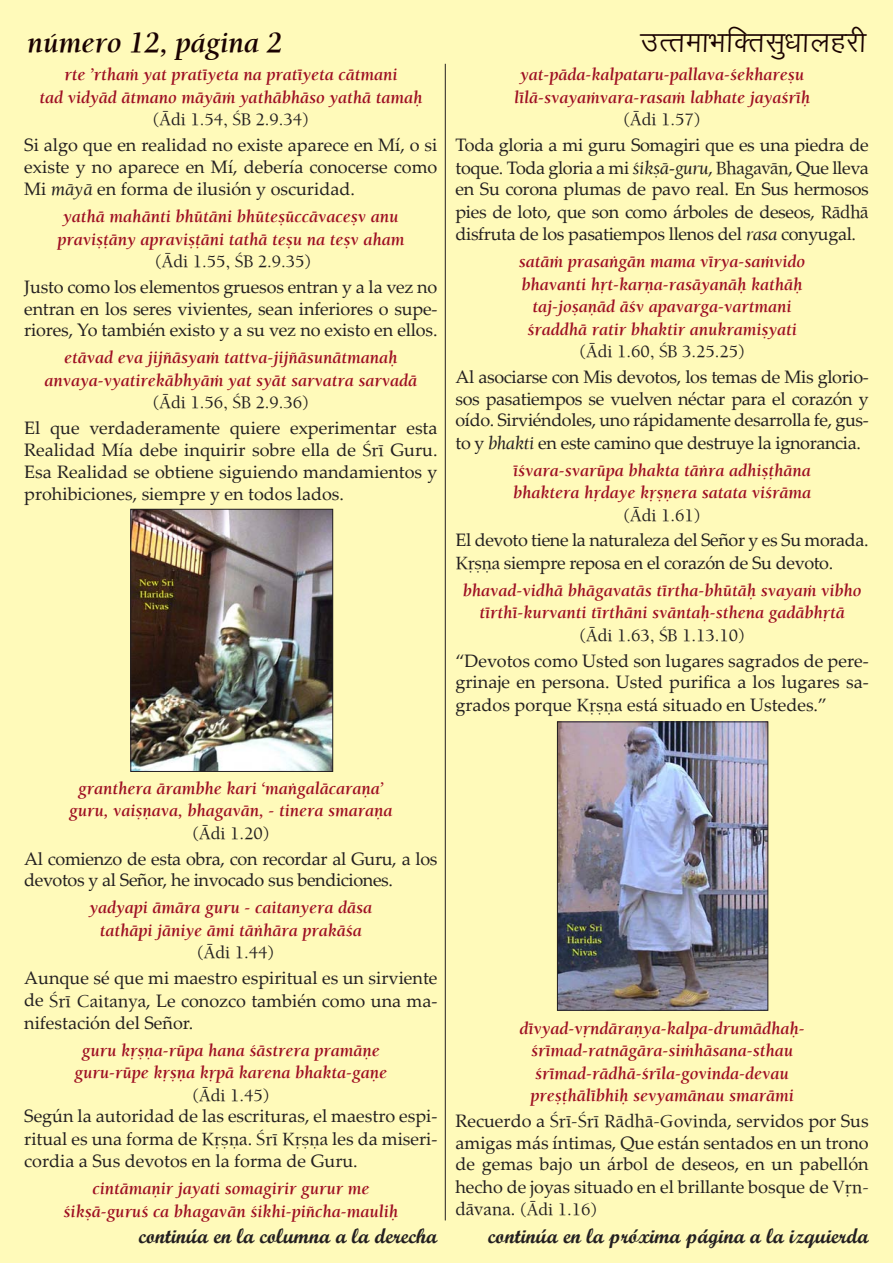
<style>
.page{position:relative;width:893px;height:1263px;background:#fffaba}
.page>*{position:absolute;margin:0;border:0;box-sizing:border-box;transform-origin:0 0}
.t1{font:34.5px "Kruti Dev 010";color:#1a0201}
.t2{font:italic 700 30px "Balaram";color:#1a0201}
.t3{font:21px "Script MT Bold";color:#231f20}
.t4{font:18px/21.9px "Palatino Linotype";letter-spacing:-.01em;color:#231f20;text-align:justify}
.t5{font:italic 700 18px/22.5px "Balaram";color:#9e0f23;text-align:center}
.t6{font:18px "Balaram";color:#231f20}
.s1{font-family:"Balaram";font-style:italic;font-size:19.05px}
.s2{font-family:"Balaram";font-size:19.05px}
.s3{font-size:19.05px}
.s4{font-family:"Palatino Linotype"}
</style>
<div class="page">
<hr style="left:445px;top:64px;width:1px;height:1156px;background:#231f20">
<img style="left:132px;top:511px;width:199px;height:259px">
<div style="left:130px;top:509px;width:203px;height:263px;border:1px solid #231f20"></div>
<img style="left:559px;top:723px;width:207px;height:286px">
<div style="left:557px;top:721px;width:211px;height:290px;border:1px solid #231f20"></div>
<h2 class="t2" style="left:27px;top:24px;width:256px">número 12, página 2</h2>
<h1 class="t1" style="left:640px;top:24px;width:228px">mRrekHkfDrlq/kkygjh</h1>
<p class="t5" style="left:514px;top:63px;width:297px">yat-päda-kalpataru-pallava-çekhareñu lélä-svayaàvara-rasaà labhate jayaçréù</p>
<p class="t6" style="left:623px;top:109px;width:79px">(Ädi 1.57)</p>
<p class="t4" style="left:455px;top:133px;width:415px;line-height:22.4px">Toda gloria a mi guru Somagiri que es una piedra de toque. Toda gloria a mi <span class="s1">çikñä-guru</span>, <span class="s2">Bhagavän</span>, Que lleva en Su corona plumas de pavo real. En Sus hermosos pies de loto, que son como árboles de deseos, <span class="s2">Rädhä </span>disfruta de los pasatiempos llenos del <span class="s1">rasa</span> conyugal.</p>
<p class="t5" style="left:519px;top:250px;width:288px">satäà prasaìgän mama vérya-saàvido bhavanti håt-karëa-rasäyanäù kathäù taj-joñaëäd äçv apavarga-vartmani çraddhä ratir bhaktir anukramiñyati</p>
<p class="t6" style="left:579px;top:340px;width:168px">(Ädi 1.60, ÇB 3.25.25)</p>
<p class="t4" style="left:455px;top:365px;width:415px">Al asociarse con Mis devotos, los temas de Mis glorio&shy;sos pasatiempos se vuelven néctar para el corazón y oído. Sirviéndoles, uno rápidamente desarrolla fe, gus&shy;to y <span class="s1">bhakti</span> en este camino que destruye la ignorancia.</p>
<p class="t5" style="left:513px;top:458px;width:299px;text-align:left">éçvara-svarüpa bhakta täìra adhiñöhäna bhaktera hådaye kåñëera satata viçräma</p>
<p class="t6" style="left:623px;top:504px;width:79px">(Ädi 1.61)</p>
<p class="t4" style="left:455px;top:528px;width:415px;line-height:22.5px">El devoto tiene la naturaleza del Señor y es Su morada.<br><span class="s2">Kåñëa</span> siempre reposa en el corazón de Su devoto.</p>
<p class="t5" style="left:463px;top:578px;width:400px">bhavad-vidhä bhägavatäs tértha-bhütäù svayaà vibho térthé-kurvanti térthäni sväntaù-sthena gadäbhåtä</p>
<p class="t6" style="left:579px;top:624px;width:168px">(Ädi 1.63, ÇB 1.13.10)</p>
<p class="t4" style="left:455px;top:649px;width:415px">“Devotos como Usted son lugares sagrados de pere&shy;grinaje en persona. Usted purifica a los lugares sa&shy;grados porque <span class="s2">Kåñëa</span> está situado en Ustedes.”</p>
<p class="t5" style="left:39px;top:63px;width:384px">rte ’rthaà yat pratéyeta na pratéyeta cätmani<br>tad vidyäd ätmano mäyäà yathäbhäso yathä tamaù</p>
<p class="t6" style="left:152px;top:109px;width:158px">(Ädi 1.54, ÇB 2.9.34)</p>
<p class="t4" style="left:24px;top:133px;width:415px">Si algo que en realidad no existe aparece en Mí, o si existe y no aparece en Mí, debería conocerse como Mi <span class="s1">mäyä</span> en forma de ilusión y oscuridad.</p>
<p class="t5" style="left:57px;top:205px;width:349px">yathä mahänti bhütäni bhüteñüccävaceñv anu praviñöäny apraviñöäni tathä teñu na teñv aham</p>
<p class="t6" style="left:155px;top:250px;width:158px">(Ädi 1.55, ÇB 2.9.35)</p>
<p class="t4" style="left:24px;top:275px;width:415px">Justo como los elementos gruesos entran y a la vez no entran en los seres vivientes, sean inferiores o supe&shy;riores, Yo también existo y a su vez no existo en ellos.</p>
<p class="t5" style="left:45px;top:346px;width:374px">etävad eva jijïäsyaà tattva-jijïäsunätmanaù anvaya-vyatirekäbhyäà yat syät sarvatra sarvadä</p>
<p class="t6" style="left:152px;top:391px;width:158px">(Ädi 1.56, ÇB 2.9.36)</p>
<p class="t4" style="left:24px;top:416px;width:415px">El que verdaderamente quiere experimentar esta Realidad Mía debe inquirir sobre ella de <span class="s2">Çré</span> Guru.<br>Esa Realidad se obtiene siguiendo mandamientos y prohibiciones, siempre y en todos lados.</p>
<p class="t5" style="left:69px;top:777px;width:325px">granthera ärambhe kari ‘maìgaläcaraëa’ guru, vaiñëava, bhagavän, - tinera smaraëa</p>
<p class="t6" style="left:192px;top:822px;width:79px">(Ädi 1.20)</p>
<p class="t4" style="left:24px;top:847px;width:415px">Al comienzo de esta obra, con recordar al Guru, a los devotos y al Señor, he invocado sus bendiciones.</p>
<p class="t5" style="left:90px;top:896px;width:284px">yadyapi ämära guru - caitanyera däsa tathäpi jäniye ämi täìhära prakäça</p>
<p class="t6" style="left:197px;top:941px;width:79px">(Ädi 1.44)</p>
<p class="t4" style="left:24px;top:966px;width:415px;line-height:22.5px">Aunque sé que mi maestro espiritual es un sirviente de <span class="s2">Çré Caitanya</span>, Le conozco también como una ma&shy;nifestación del Señor.</p>
<p class="t5" style="left:75px;top:1038px;width:314px">guru kåñëa-rüpa hana çästrera pramäëe guru-rüpe kåñëa kåpä karena bhakta-gaëe</p>
<p class="t6" style="left:192px;top:1084px;width:79px">(Ädi 1.45)</p>
<p class="t4" style="left:24px;top:1104px;width:415px;line-height:22.5px">Según la autoridad de las escrituras, el maestro espi&shy;ritual es una forma de <span class="s2">Kåñëa</span>. <span class="s2">Çré Kåñëa</span> les da miseri&shy;cordia a Sus devotos en la forma de Guru.</p>
<p class="t5" style="left:64px;top:1177px;width:336px">cintämaëir jayati somagirir gurur me çikñä-guruç ca bhagavän çikhi-piïcha-mauliù</p>
<p class="t5" style="left:519px;top:1016px;width:287px">dévyad-våndäraëya-kalpa-drumädhaù&shy;çrémad-ratnägära-siàhäsana-sthau çrémad-rädhä-çréla-govinda-devau preñöhälébhiù sevyamänau smarämi</p>
<p class="t4" style="left:455px;top:1109px;width:415px">Recuerdo a <span class="s2">Çré-Çré Rädhä-Govinda</span>, servidos por Sus amigas más íntimas, Que están sentados en un trono de gemas bajo un árbol de deseos, en un pabellón hecho de joyas situado en el brillante bosque de <span class="s2">Vån-</span></p>
<p class="t6" style="left:455px;top:1199px;width:144px"><span class="s3">dävana</span><span class="s4">.</span> (Ädi 1.16)</p>
<p class="t3" style="left:139px;top:1222px;width:300px">continúa en la columna a la derecha</p>
<p class="t3" style="left:488px;top:1222px;width:382px">continúa en la próxima página a la izquierda</p>
</div>
